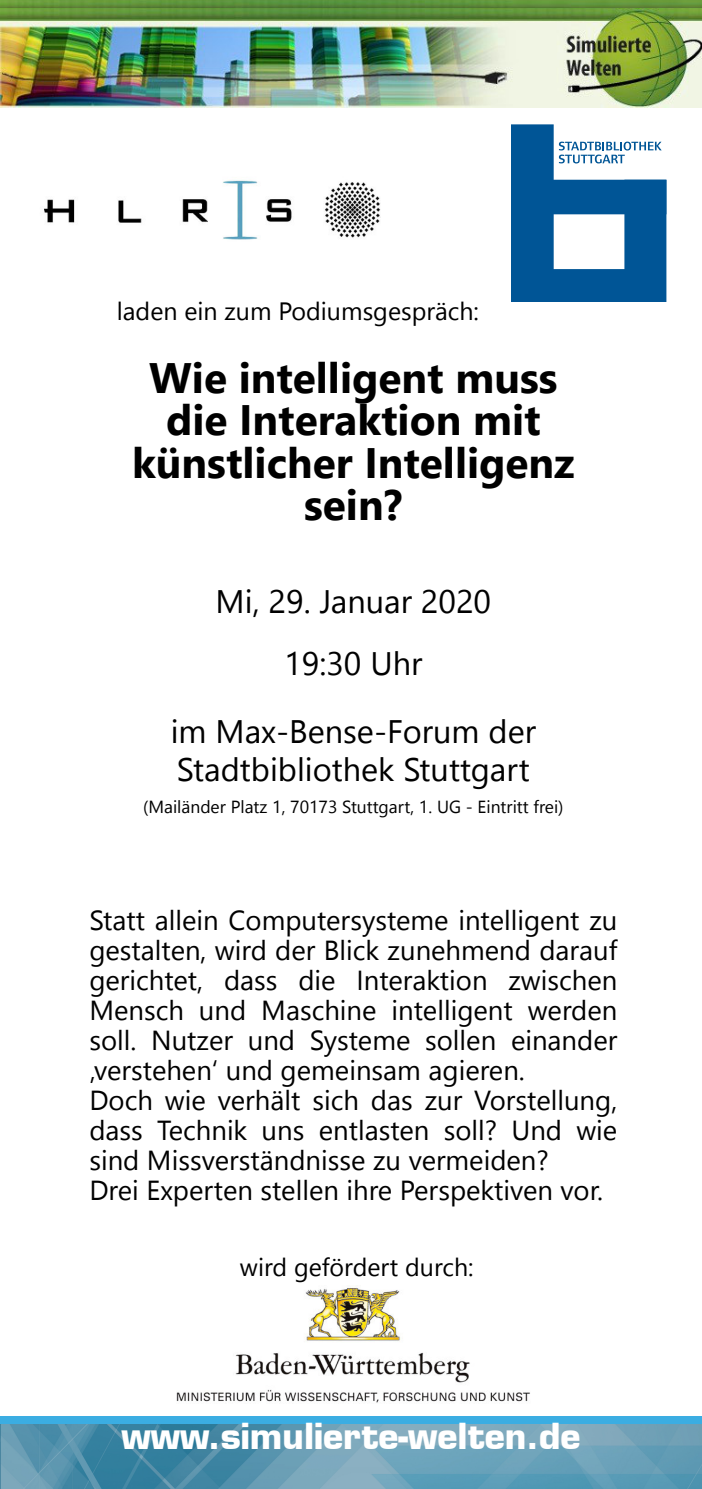
<style>
.page{position:relative;width:702px;height:1489px;background:#fff}
.page>*{position:absolute;margin:0;border:0;box-sizing:border-box;transform-origin:0 0}
.t1{font:700 42.5px/42.5px "Leelawadee UI";color:#000;text-align:center}
.t2{font:700 35px "Eurostile LT";color:#fff}
.t3{font:32.5px/62.5px "Leelawadee UI";color:#000;text-align:center}
.t4{font:27.5px/30px "Leelawadee UI";color:#000}
.t5{font:25px "Leelawadee UI";color:#000}
.t6{font:17.5px "Leelawadee UI";color:#000}
</style>
<div class="page">
<img style="left:0;top:0;width:702px;height:8px">
<img style="left:0;top:8px;width:702px;height:99px">
<img style="left:0;top:1423px;width:702px;height:65px">
<div style="left:0;top:1416px;width:702px;height:7px;background:#3bade2"></div>
<div style="left:511px;top:125px;width:42px;height:176px;background:#005596"></div>
<div style="left:553px;top:180px;width:113px;height:34px;background:#005596"></div>
<div style="left:625px;top:180px;width:41px;height:121px;background:#005596"></div>
<div style="left:624px;top:180px;width:42px;height:122px;border:1px solid #005596"></div>
<div style="left:511px;top:269px;width:118px;height:32px;background:#005596"></div>
<div style="left:511px;top:269px;width:118px;height:33px;border:1px solid #005596"></div>
<svg style="left:558px;top:142px;width:103px;height:21px"></svg>
<img style="left:44px;top:180px;width:337px;height:60px">
<img style="left:176px;top:1287px;width:354px;height:115px">
<p class="t5" style="left:117px;top:302px;width:363px">laden ein zum Podiumsgespräch:</p>
<h1 class="t1" style="left:132px;top:360px;width:444px">Wie intelligent muss die Interaktion mit künstlicher Intelligenz sein?</h1>
<p class="t3" style="left:215px;top:573px;width:277px">Mi, 29. Januar 2020<br>19:30 Uhr</p>
<p class="t3" style="left:171px;top:715px;width:367px;line-height:37.5px;text-align:left">im Max-Bense-Forum der<br>Stadtbibliothek Stuttgart</p>
<p class="t6" style="left:143px;top:800px;width:422px">(Mailänder Platz 1, 70173 Stuttgart, 1. UG - Eintritt frei)</p>
<p class="t4" style="left:89px;top:907px;width:529px">Statt allein Computersysteme intelligent zu gestalten, wird der Blick zunehmend darauf gerichtet, dass die Interaktion zwischen Mensch und Maschine intelligent werden soll. Nutzer und Systeme sollen einander ‚verstehen‘ und gemeinsam agieren.<br>Doch wie verhält sich das zur Vorstellung, dass Technik uns entlasten soll? Und wie sind Missverständnisse zu vermeiden?<br>Drei Experten stellen ihre Perspektiven vor.</p>
<p class="t5" style="left:240px;top:1257px;width:235px">wird gefördert durch:</p>
<p class="t2" style="left:121px;top:1422px;width:460px">www.simulierte-welten.de</p>
</div>
